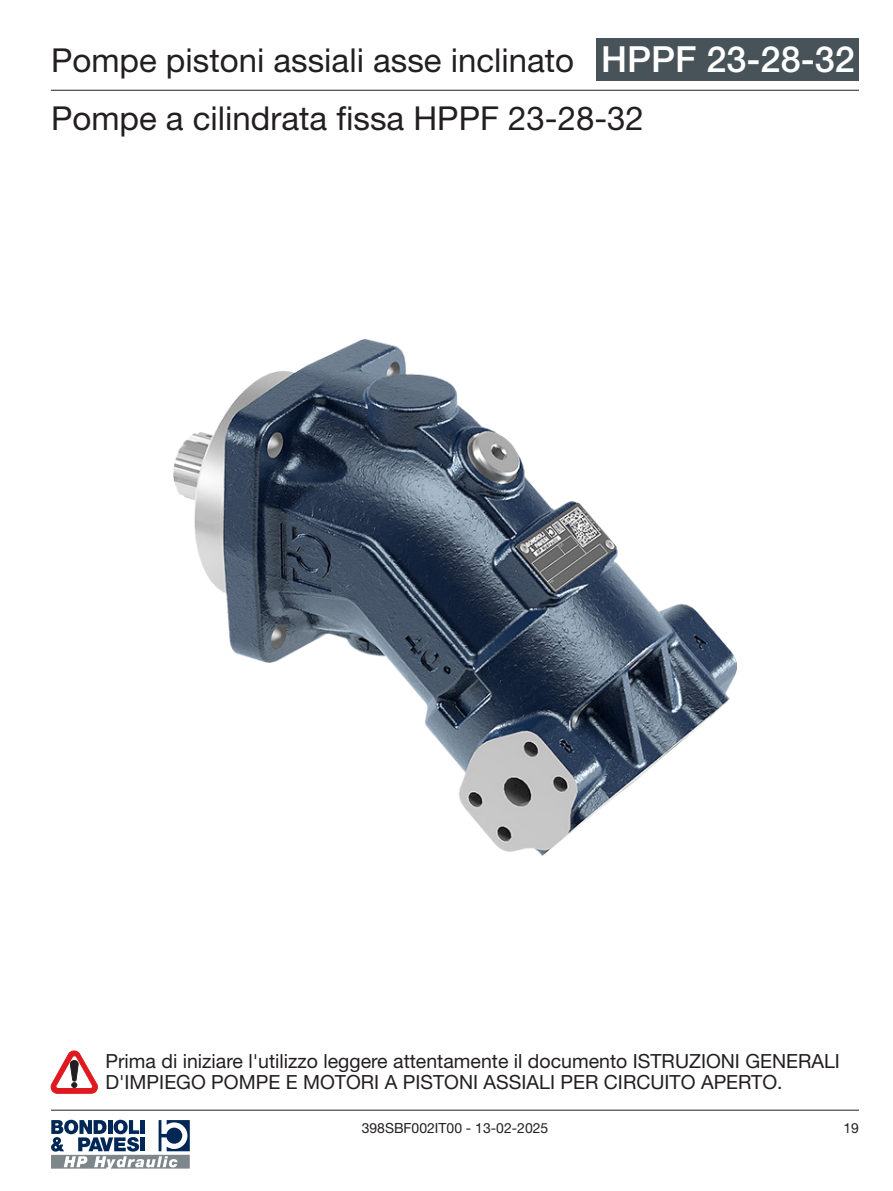
<style>
.page{position:relative;width:893px;height:1191px;background:#fff}
.page>*{position:absolute;margin:0;border:0;box-sizing:border-box;transform-origin:0 0}
.t1{font:33px/57.8px "Helvetica Neue LT Std";color:#231f20}
.t2{font:19.5px/21px "Helvetica Neue LT Std";color:#231f20}
.t3{font:13.95px "Helvetica Neue LT Std";color:#231f20}
.s1{font-weight:500;font-size:36px;color:#fff}
</style>
<div class="page">
<hr style="left:51px;top:90px;width:808px;height:1px;background:#231f20">
<hr style="left:51px;top:1109px;width:808px;height:1px;background:#231f20">
<svg style="left:51px;top:1119px;width:139px;height:49px"></svg>
<div style="left:597px;top:38px;width:262px;height:43px;background:#475359"></div>
<img style="left:173px;top:340px;width:564px;height:515px">
<svg style="left:51px;top:1050px;width:47px;height:43px"></svg>
<h1 class="t1" style="left:51px;top:31px;width:805px">Pompe pistoni assiali asse inclinato <span class="s1">HPPF 23-28-32<br></span>Pompe a cilindrata fissa HPPF 23-28-32</h1>
<p class="t2" style="left:105px;top:1050px;width:736px">Prima di iniziare l'utilizzo leggere attentamente il documento ISTRUZIONI GENERALI<br>D'IMPIEGO POMPE E MOTORI A PISTONI ASSIALI PER CIRCUITO APERTO.</p>
<p class="t3" style="left:362px;top:1119px;width:188px">398SBF002IT00 - 13-02-2025</p>
<p class="t3" style="left:843px;top:1119px;width:17px">19</p>
</div>
